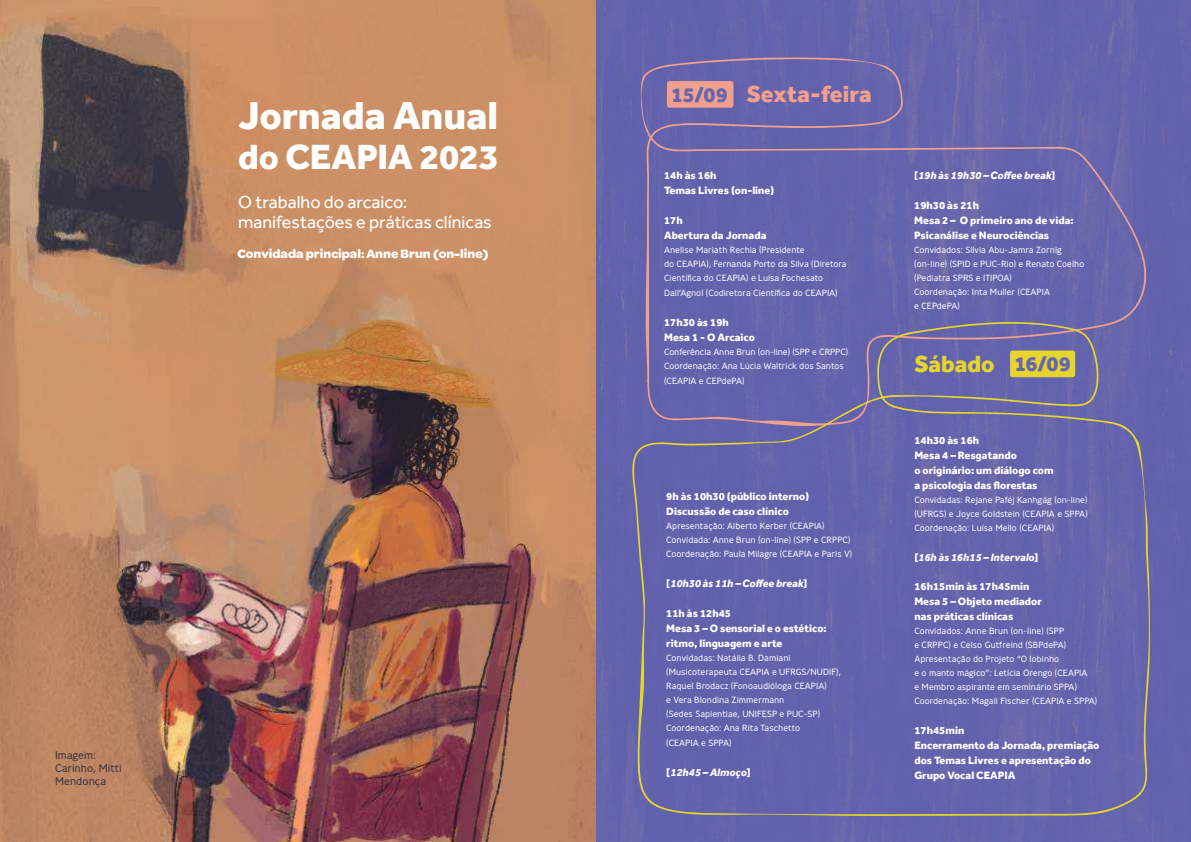
<style>
.page{position:relative;width:1191px;height:842px;background:#fff}
.page>*{position:absolute;margin:0;border:0;box-sizing:border-box;transform-origin:0 0}
.t1{font:800 40px "Effra";color:#fff}
.t2{font:800 36px "Effra";letter-spacing:-.005em;color:#fff}
.t3{font:800 24px "Effra";color:#f1a08e}
.t4{font:800 24px "Effra";color:#e5d52e}
.t5{font:18px/19.8px "Effra";color:#fff}
.t6{font:700 13px "Omnes";color:#fff}
.t7{font:800 11px/15px "Effra";color:#fff}
.t8{font:italic 800 11px "Effra";color:#fff}
.t9{font:300 11px/13px "Ministry";color:#323040}
.t10{font:300 9px/14px "Ministry";color:#fff}
.s1{font-size:21.6px;color:#6865af}
.s2{font-style:normal}
</style>
<div class="page">
<img style="left:0;top:0;width:595px;height:842px">
<div style="left:595px;top:0;width:596px;height:842px;background:#6865af"></div>
<svg style="left:640px;top:57px;width:507px;height:263px"></svg>
<svg style="left:632px;top:320px;width:518px;height:496px"></svg>
<h1 class="t1" style="left:238px;top:92px;width:261px">Jornada Anual</h1>
<h2 class="t2" style="left:238px;top:135px;width:262px">do CEAPIA 2023</h2>
<h3 class="t5" style="left:238px;top:192px;width:255px">O trabalho do arcaico: manifestações e práticas clínicas</h3>
<h3 class="t6" style="left:238px;top:244px;width:252px">Convidada principal: Anne Brun (on-line)</h3>
<p class="t9" style="left:55px;top:748px;width:68px">Imagem:<br>Carinho, Mitti<br>Mendonça</p>
<h3 class="t3" style="left:671px;top:80px;width:202px"><span class="s1">15/09</span> Sexta-feira</h3>
<p class="t7" style="left:664px;top:168px;width:112px">14h às 16h<br>Temas Livres (on-line)</p>
<p class="t7" style="left:664px;top:213px;width:104px">17h<br>Abertura da Jornada</p>
<p class="t10" style="left:664px;top:243px;width:184px">Anelise Mariath Rechia (Presidente<br>do CEAPIA), Fernanda Porto da Silva (Diretora<br>Científica do CEAPIA) e Luísa Fochesato</p>
<p class="t10" style="left:664px;top:286px;width:175px">Dall’Agnol (Codiretora Científica do CEAPIA)</p>
<p class="t7" style="left:664px;top:315px;width:92px">17h30 às 19h<br>Mesa 1 - O Arcaico</p>
<p class="t10" style="left:664px;top:345px;width:186px">Conferência Anne Brun (on-line) (SPP e CRPPC)<br>Coordenação: Ana Lúcia Waltrick dos Santos</p>
<p class="t10" style="left:664px;top:374px;width:82px">(CEAPIA e CEPdePA)</p>
<p class="t7" style="left:666px;top:488px;width:144px">9h às 10h30 (público interno)<br>Discussão de caso clínico</p>
<p class="t10" style="left:666px;top:518px;width:187px">Apresentação: Alberto Kerber (CEAPIA)<br>Convidada: Anne Brun (on-line) (SPP e CRPPC)<br>Coordenação: Paula Milagre (CEAPIA e Paris V)</p>
<p class="t8" style="left:666px;top:576px;width:143px"><span class="s2">[</span>10h30 às 11h – Coffee break<span class="s2">]</span></p>
<p class="t7" style="left:666px;top:605px;width:162px">11h às 12h45<br>Mesa 3 – O sensorial e o estético: ritmo, linguagem e arte</p>
<p class="t10" style="left:666px;top:650px;width:176px">Convidadas: Natália B. Damiani (Musicoterapeuta CEAPIA e UFRGS/NUDIF), Raquel Brodacz (Fonoaudióloga CEAPIA)<br>e Vera Blondina Zimmermann<br>(Sedes Sapientiae, UNIFESP e PUC-SP)<br>Coordenação: Ana Rita Taschetto</p>
<p class="t10" style="left:666px;top:735px;width:67px">(CEAPIA e SPPA)</p>
<p class="t8" style="left:666px;top:765px;width:86px"><span class="s2">[</span>12h45 – Almoço<span class="s2">]</span></p>
<p class="t8" style="left:914px;top:169px;width:143px"><span class="s2">[</span>19h às 19h30 – Coffee break<span class="s2">]</span></p>
<p class="t7" style="left:914px;top:198px;width:161px">19h30 às 21h<br>Mesa 2 – O primeiro ano de vida:<br>Psicanálise e Neurociências</p>
<p class="t10" style="left:914px;top:243px;width:172px">Convidados: Silvia Abu-Jamra Zornig (on-line) (SPID e PUC-Rio) e Renato Coelho (Pediatra SPRS e ITIPOA)<br>Coordenação: Inta Muller (CEAPIA<br>e CEPdePA)</p>
<h3 class="t4" style="left:914px;top:350px;width:158px">Sábado <span class="s1">16/09</span></h3>
<p class="t7" style="left:914px;top:433px;width:141px">14h30 às 16h<br>Mesa 4 – Resgatando<br>o originário: um diálogo com a psicologia das florestas</p>
<p class="t10" style="left:914px;top:493px;width:175px;text-align:justify">Convidadas: Rejane Paféj Kanhgág (on-line) (UFRGS) e Joyce Goldstein (CEAPIA e SPPA)<br>Coordenação: Luísa Mello (CEAPIA)</p>
<p class="t8" style="left:914px;top:550px;width:126px"><span class="s2">[</span>16h às 16h15 – Intervalo<span class="s2">]</span></p>
<p class="t7" style="left:914px;top:579px;width:129px">16h15min às 17h45min<br>Mesa 5 – Objeto mediador nas práticas clínicas</p>
<p class="t10" style="left:914px;top:624px;width:185px">Convidados: Anne Brun (on-line) (SPP<br>e CRPPC) e Celso Gutfreind (SBPdePA)<br>Apresentação do Projeto “O lobinho<br>e o manto mágico”: Letícia Orengo (CEAPIA<br>e Membro aspirante em seminário SPPA)<br>Coordenação: Magali Fischer (CEAPIA e SPPA)</p>
<p class="t7" style="left:914px;top:723px;width:187px">17h45min<br>Encerramento da Jornada, premiação dos Temas Livres e apresentação do<br>Grupo Vocal CEAPIA</p>
</div>
